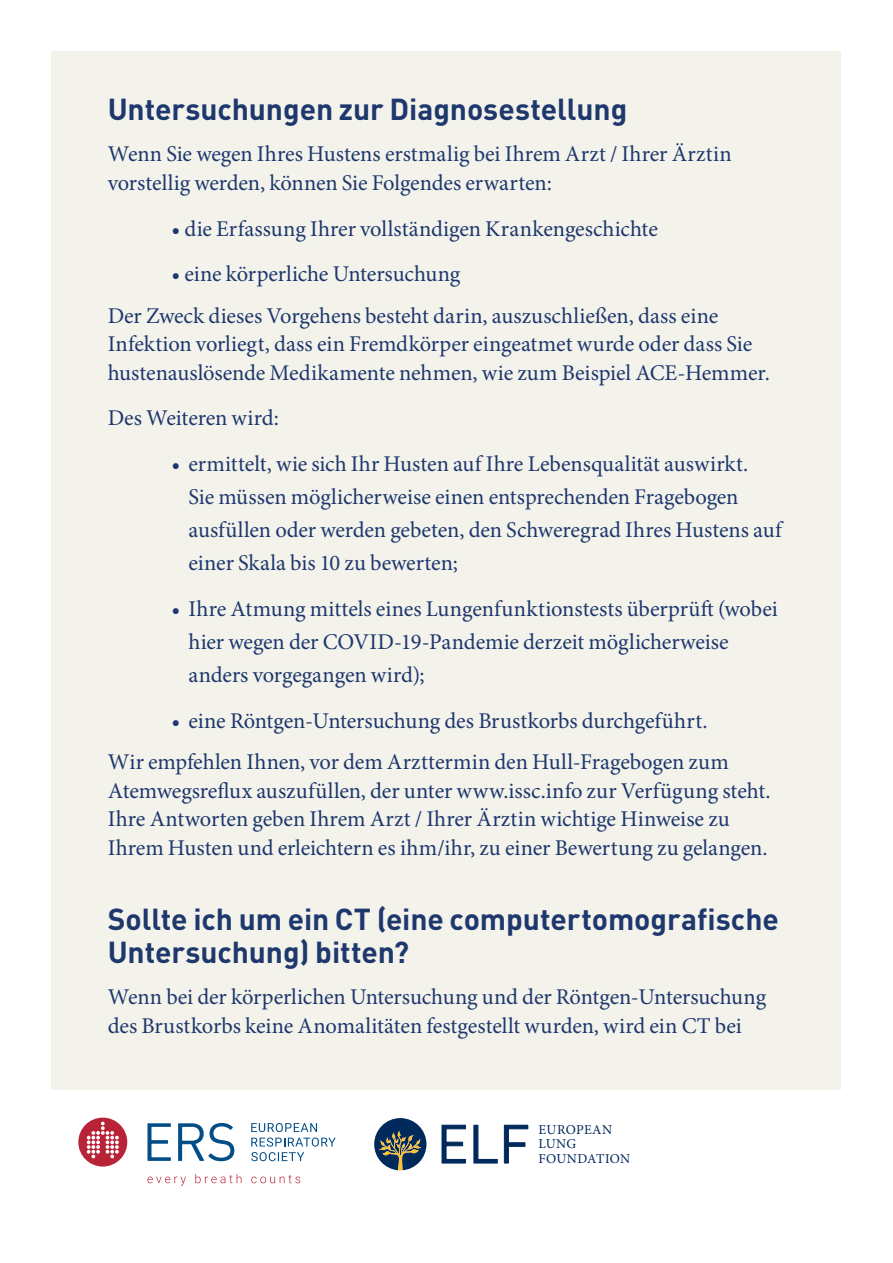
<style>
.page{position:relative;width:893px;height:1263px;background:#fff}
.page>*{position:absolute;margin:0;border:0;box-sizing:border-box;transform-origin:0 0}
.t1{font:700 30px/33px "DIN Pro";letter-spacing:-.005em;color:#1e376d}
.t2{font:22.5px/28.5px "Minion Pro";letter-spacing:-.005em;color:#1e376d}
.t3{font:13.5px/14.7px "Minion Pro";letter-spacing:.025em;color:#00295c}
</style>
<div class="page">
<div style="left:52px;top:52px;width:789px;height:1038px;background:#f3f3eb"></div>
<div style="left:78px;top:1117px;width:49px;height:49px;background:#b82337;border-radius:24px"></div>
<svg style="left:87px;top:1121px;width:32px;height:37px"></svg>
<svg style="left:147px;top:1123px;width:24px;height:38px"></svg>
<svg style="left:178px;top:1123px;width:56px;height:38px"></svg>
<svg style="left:147px;top:1176px;width:39px;height:10px"></svg>
<svg style="left:195px;top:1174px;width:46px;height:9px"></svg>
<svg style="left:251px;top:1175px;width:49px;height:8px"></svg>
<svg style="left:251px;top:1123px;width:85px;height:39px"></svg>
<svg style="left:441px;top:1124px;width:25px;height:40px"></svg>
<svg style="left:473px;top:1124px;width:25px;height:40px"></svg>
<svg style="left:504px;top:1124px;width:24px;height:40px"></svg>
<svg style="left:374px;top:1118px;width:52px;height:52px"></svg>
<h1 class="t1" style="left:108px;top:89px;width:521px">Untersuchungen zur Diagnosestellung</h1>
<p class="t2" style="left:108px;top:140px;width:625px">Wenn Sie wegen Ihres Hustens erstmalig bei Ihrem Arzt / Ihrer Ärztin vorstellig werden, können Sie Folgendes erwarten:</p>
<p class="t2" style="left:172px;top:214px;width:488px">• die Erfassung Ihrer vollständigen Krankengeschichte</p>
<p class="t2" style="left:108px;top:254px;width:612px;line-height:41.2px;text-indent:64px">• eine körperliche Untersuchung<br>Der Zweck dieses Vorgehens besteht darin, auszuschließen, dass eine</p>
<p class="t2" style="left:108px;top:330px;width:664px">Infektion vorliegt, dass ein Fremdkörper eingeatmet wurde oder dass Sie hustenauslösende Medikamente nehmen, wie zum Beispiel ACE-Hemmer.</p>
<p class="t2" style="left:108px;top:404px;width:173px">Des Weiteren wird:</p>
<p class="t2" style="left:189px;top:448px;width:595px;line-height:33px;text-indent:-17px">• ermittelt, wie sich Ihr Husten auf Ihre Lebensqualität auswirkt.<br>Sie müssen möglicherweise einen entsprechenden Fragebogen ausfüllen oder werden gebeten, den Schweregrad Ihres Hustens auf einer Skala bis 10 zu bewerten;</p>
<p class="t2" style="left:189px;top:592px;width:591px;line-height:33px;text-indent:-17px">• Ihre Atmung mittels eines Lungenfunktionstests überprüft (wobei hier wegen der COVID-19-Pandemie derzeit möglicherweise anders vorgegangen wird);</p>
<p class="t2" style="left:108px;top:700px;width:623px;line-height:41.2px;text-indent:64px">• eine Röntgen-Untersuchung des Brustkorbs durchgeführt.<br>Wir empfehlen Ihnen, vor dem Arzttermin den Hull-Fragebogen zum</p>
<p class="t2" style="left:108px;top:776px;width:664px">Atemwegsreflux auszufüllen, der unter www.issc.info zur Verfügung steht.<br>Ihre Antworten geben Ihrem Arzt / Ihrer Ärztin wichtige Hinweise zu<br>Ihrem Husten und erleichtern es ihm/ihr, zu einer Bewertung zu gelangen.</p>
<h1 class="t1" style="left:108px;top:899px;width:673px">Sollte ich um ein CT (eine computertomografische<br>Untersuchung) bitten?</h1>
<p class="t2" style="left:108px;top:983px;width:660px">Wenn bei der körperlichen Untersuchung und der Röntgen-Untersuchung des Brustkorbs keine Anomalitäten festgestellt wurden, wird ein CT bei</p>
<p class="t3" style="left:538px;top:1122px;width:93px">EUROPEAN<br>LUNG<br>FOUNDATION</p>
</div>
